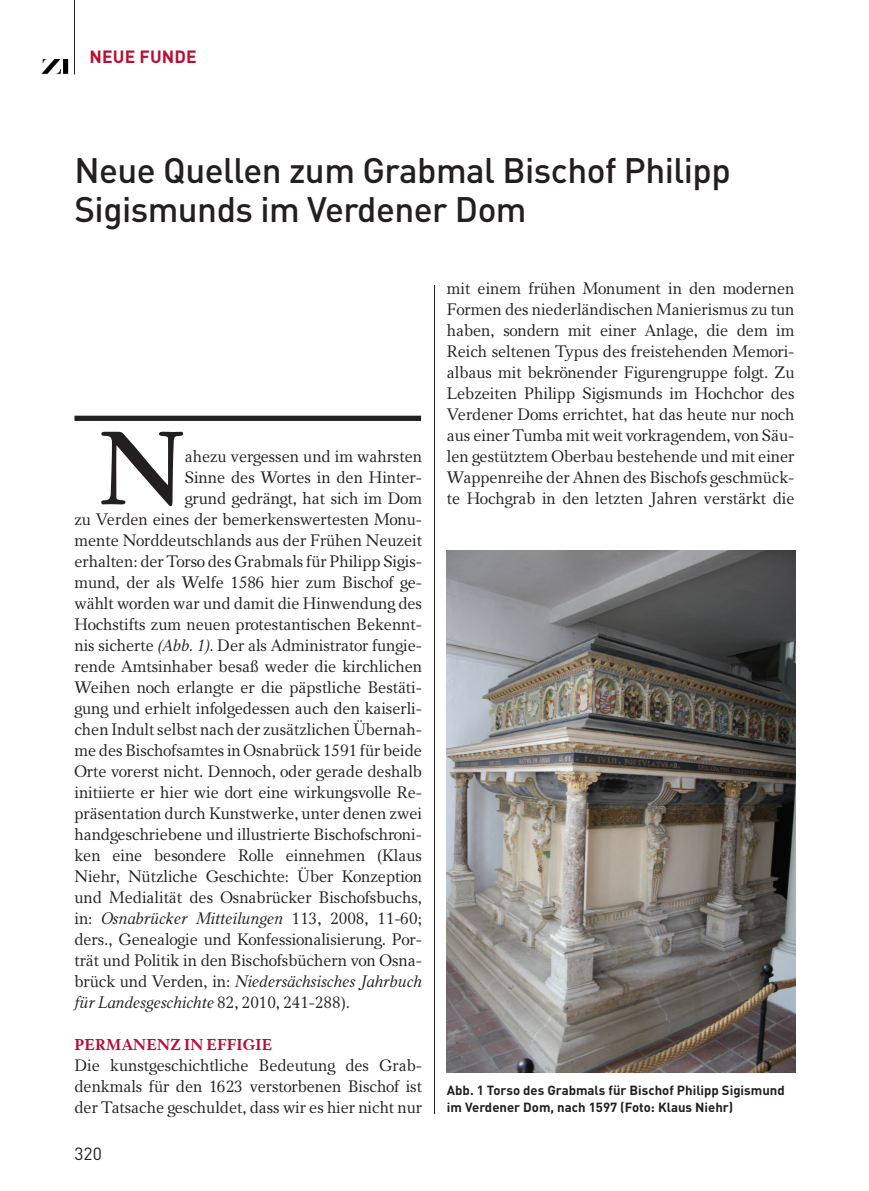
<style>
.page{position:relative;width:869px;height:1191px;background:#fff}
.page>*{position:absolute;margin:0;border:0;box-sizing:border-box;transform-origin:0 0}
.t1{font:600 103.77px "Carniola";color:#231f20}
.t2{font:500 35px/38.5px "DINOT";letter-spacing:-.015em;color:#231f20}
.t3{font:700 17.5px "DINOT";letter-spacing:.01em;color:#b90f36}
.t4{font:17.5px "DINOT";color:#231f20}
.t5{font:16.62px/21px "Carniola";letter-spacing:-.005em;color:#231f20;text-align:justify}
.t6{font:italic 16.62px "Carniola";letter-spacing:-.005em;color:#231f20}
.t7{font:700 15.75px "Carniola";letter-spacing:-.005em;color:#b90f36}
.t8{font:700 13.12px/16.6px "DINOT";color:#231f20}
.s1{font-style:italic}
.s2{font-style:normal}
</style>
<div class="page">
<div style="left:74px;top:416px;width:347px;height:5px;background:#231f20"></div>
<img style="left:446px;top:551px;width:349px;height:521px">
<img style="left:41px;top:60px;width:28px;height:15px">
<hr style="left:74px;top:0;width:1px;height:74px;background:#231f20">
<hr style="left:434px;top:285px;width:1px;height:829px;background:#231f20">
<p class="t3" style="left:89px;top:51px;width:109px">NEUE FUNDE</p>
<h2 class="t2" style="left:74px;top:155px;width:657px">Neue Quellen zum Grabmal Bischof Philipp<br>Sigismunds im Verdener Dom</h2>
<h1 class="t1" style="left:99px;top:407px;width:87px">N</h1>
<p class="t5" style="left:185px;top:446px;width:239px">ahezu vergessen und im wahrsten</p>
<p class="t5" style="left:185px;top:467px;width:238px">Sinne des Wortes in den Hinter-</p>
<p class="t5" style="left:185px;top:488px;width:239px">grund gedrängt, hat sich im Dom</p>
<p class="t5" style="left:74px;top:509px;width:349px">zu Verden eines der bemerkenswertesten Monu-</p>
<p class="t5" style="left:74px;top:530px;width:349px">mente Norddeutschlands aus der Frühen Neuzeit</p>
<p class="t5" style="left:74px;top:551px;width:349px">erhalten: der Torso des Grabmals für Philipp Sigis-</p>
<p class="t5" style="left:74px;top:572px;width:349px">mund, der als Welfe 1586 hier zum Bischof ge-</p>
<p class="t5" style="left:74px;top:593px;width:349px">wählt worden war und damit die Hinwendung des</p>
<p class="t5" style="left:74px;top:614px;width:349px">Hochstifts zum neuen protestantischen Bekennt-</p>
<p class="t5" style="left:74px;top:635px;width:349px">nis sicherte <span class="s1">(Abb. 1)</span>. Der als Administrator fungie-</p>
<p class="t5" style="left:74px;top:656px;width:349px">rende Amtsinhaber besaß weder die kirchlichen</p>
<p class="t5" style="left:74px;top:677px;width:349px">Weihen noch erlangte er die päpstliche Bestäti-</p>
<p class="t5" style="left:74px;top:698px;width:349px">gung und erhielt infolgedessen auch den kaiserli-</p>
<p class="t5" style="left:74px;top:719px;width:349px">chen Indult selbst nach der zusätzlichen Übernah-</p>
<p class="t5" style="left:74px;top:740px;width:349px">me des Bischofsamtes in Osnabrück 1591 für beide</p>
<p class="t5" style="left:74px;top:761px;width:349px">Orte vorerst nicht. Dennoch, oder gerade deshalb</p>
<p class="t5" style="left:74px;top:782px;width:349px">initiierte er hier wie dort eine wirkungsvolle Re-</p>
<p class="t5" style="left:74px;top:803px;width:349px">präsentation durch Kunstwerke, unter denen zwei</p>
<p class="t5" style="left:74px;top:824px;width:349px">handgeschriebene und illustrierte Bischofschroni-</p>
<p class="t5" style="left:74px;top:845px;width:349px">ken eine besondere Rolle einnehmen (Klaus</p>
<p class="t5" style="left:74px;top:866px;width:349px">Niehr, Nützliche Geschichte: Über Konzeption</p>
<p class="t5" style="left:74px;top:887px;width:349px">und Medialität des Osnabrücker Bischofsbuchs,</p>
<p class="t6" style="left:74px;top:909px;width:349px"><span class="s2">in:</span> Osnabrücker Mitteilungen <span class="s2">113, 2008, 11-60;</span></p>
<p class="t5" style="left:74px;top:929px;width:349px">ders., Genealogie und Konfessionalisierung. Por-</p>
<p class="t5" style="left:74px;top:950px;width:349px">trät und Politik in den Bischofsbüchern von Osna-</p>
<p class="t6" style="left:74px;top:972px;width:349px"><span class="s2">brück und Verden, in:</span> Niedersächsisches Jahrbuch</p>
<p class="t6" style="left:74px;top:993px;width:277px">für Landesgeschichte <span class="s2">82, 2010, 241-288).</span></p>
<p class="t7" style="left:74px;top:1035px;width:199px">PERMANENZ IN EFFIGIE</p>
<p class="t5" style="left:74px;top:1055px;width:349px">Die kunstgeschichtliche Bedeutung des Grab&shy;denkmals für den 1623 verstorbenen Bischof ist der Tatsache geschuldet, dass wir es hier nicht nur</p>
<p class="t4" style="left:74px;top:1147px;width:29px">320</p>
<p class="t5" style="left:446px;top:278px;width:349px">mit einem frühen Monument in den modernen Formen des niederländischen Manierismus zu tun haben, sondern mit einer Anlage, die dem im Reich seltenen Typus des freistehenden Memori&shy;albaus mit bekrönender Figurengruppe folgt. Zu Lebzeiten Philipp Sigismunds im Hochchor des Verdener Doms errichtet, hat das heute nur noch aus einer Tumba mit weit vorkragendem, von Säu&shy;len gestütztem Oberbau bestehende und mit einer Wappenreihe der Ahnen des Bischofs geschmück-</p>
<p class="t5" style="left:446px;top:488px;width:349px">te Hochgrab in den letzten Jahren verstärkt die</p>
<p class="t8" style="left:446px;top:1083px;width:339px">Abb. 1 Torso des Grabmals für Bischof Philipp Sigismund im Verdener Dom, nach 1597 (Foto: Klaus Niehr)</p>
</div>
